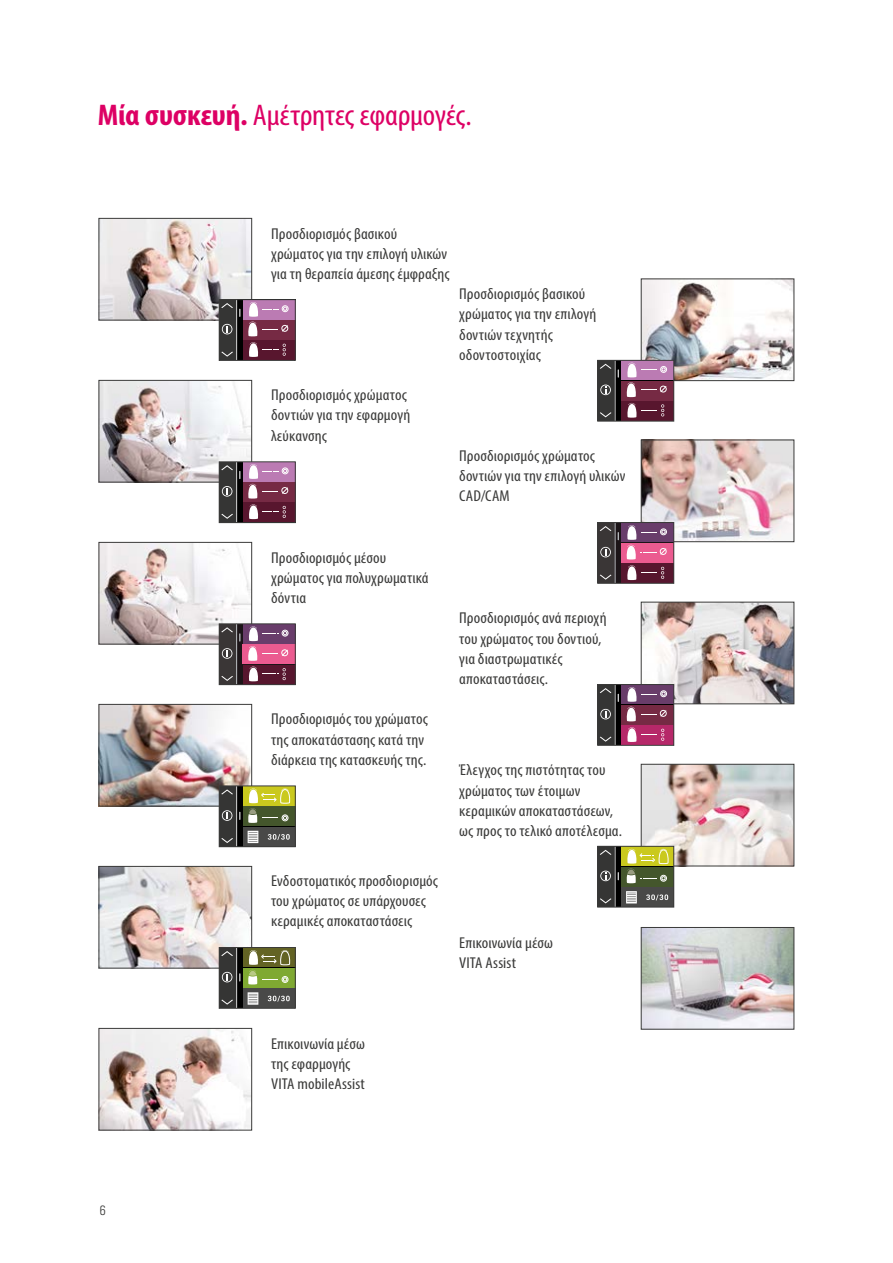
<style>
.page{position:relative;width:893px;height:1263px;background:#fff}
.page>*{position:absolute;margin:0;border:0;box-sizing:border-box;transform-origin:0 0}
.t1{font:condensed 30px "Myriad Pro";letter-spacing:-.01em;color:#dd0064;scale:1.08 1}
.t2{font:condensed 15.75px/20.2px "Myriad Pro";letter-spacing:.005em;color:#3b3b3a;scale:1.08 1}
.t3{font:300 condensed 13.5px "Univers";color:#3b3b3a}
.s1{font-weight:700}
</style>
<div class="page">
<img style="left:643px;top:442px;width:149px;height:98px">
<div style="left:641px;top:440px;width:153px;height:102px;border:1px solid #3b3b3a"></div>
<img style="left:101px;top:382px;width:149px;height:98px">
<div style="left:99px;top:380px;width:153px;height:102px;border:1px solid #3b3b3a"></div>
<img style="left:643px;top:766px;width:149px;height:98px">
<div style="left:641px;top:764px;width:153px;height:102px;border:1px solid #3b3b3a"></div>
<img style="left:101px;top:706px;width:149px;height:98px">
<div style="left:99px;top:704px;width:153px;height:102px;border:1px solid #3b3b3a"></div>
<img style="left:643px;top:929px;width:149px;height:98px">
<div style="left:641px;top:927px;width:153px;height:102px;border:1px solid #3b3b3a"></div>
<img style="left:101px;top:868px;width:149px;height:98px">
<div style="left:99px;top:866px;width:153px;height:102px;border:1px solid #3b3b3a"></div>
<img style="left:101px;top:1030px;width:149px;height:98px">
<div style="left:99px;top:1028px;width:153px;height:102px;border:1px solid #3b3b3a"></div>
<img style="left:643px;top:281px;width:149px;height:98px">
<div style="left:641px;top:279px;width:153px;height:102px;border:1px solid #3b3b3a"></div>
<img style="left:101px;top:220px;width:149px;height:98px">
<div style="left:99px;top:218px;width:153px;height:102px;border:1px solid #3b3b3a"></div>
<img style="left:643px;top:604px;width:149px;height:98px">
<div style="left:641px;top:602px;width:153px;height:102px;border:1px solid #3b3b3a"></div>
<img style="left:101px;top:544px;width:149px;height:98px">
<div style="left:99px;top:542px;width:153px;height:102px;border:1px solid #3b3b3a"></div>
<div style="left:219px;top:300px;width:76px;height:60px;background:#353534"></div>
<svg style="left:237px;top:301px;width:57px;height:58px"></svg>
<hr style="left:236px;top:300px;width:1px;height:60px;background:#dadada">
<div style="left:243px;top:300px;width:52px;height:19px;background:#bb7bb3"></div>
<div style="left:243px;top:340px;width:52px;height:20px;background:#58162e"></div>
<svg style="left:222px;top:324px;width:10px;height:10px"></svg>
<div style="left:243px;top:320px;width:52px;height:20px;background:#762a44"></div>
<svg style="left:221px;top:303px;width:12px;height:5px"></svg>
<svg style="left:221px;top:352px;width:12px;height:5px"></svg>
<svg style="left:248px;top:302px;width:40px;height:55px"></svg>
<div style="left:219px;top:299px;width:77px;height:62px;border:1px solid #3b3b3a"></div>
<div style="left:219px;top:462px;width:76px;height:60px;background:#353534"></div>
<svg style="left:237px;top:464px;width:57px;height:57px"></svg>
<hr style="left:236px;top:462px;width:1px;height:60px;background:#dadada">
<div style="left:243px;top:462px;width:52px;height:20px;background:#bb7bb3"></div>
<div style="left:243px;top:503px;width:52px;height:19px;background:#58162e"></div>
<svg style="left:222px;top:486px;width:10px;height:11px"></svg>
<div style="left:243px;top:482px;width:52px;height:20px;background:#762a44"></div>
<svg style="left:221px;top:465px;width:12px;height:5px"></svg>
<svg style="left:221px;top:514px;width:12px;height:5px"></svg>
<svg style="left:248px;top:464px;width:40px;height:55px"></svg>
<div style="left:219px;top:462px;width:77px;height:61px;border:1px solid #3b3b3a"></div>
<div style="left:598px;top:360px;width:76px;height:61px;background:#353534"></div>
<div style="left:615px;top:360px;width:59px;height:61px;background:#000"></div>
<hr style="left:615px;top:360px;width:1px;height:61px;background:#dadada">
<div style="left:621px;top:360px;width:53px;height:20px;background:#bb7bb3"></div>
<div style="left:621px;top:401px;width:53px;height:20px;background:#58162e"></div>
<svg style="left:600px;top:385px;width:11px;height:10px"></svg>
<div style="left:621px;top:381px;width:53px;height:20px;background:#762a44"></div>
<svg style="left:600px;top:364px;width:11px;height:5px"></svg>
<svg style="left:600px;top:412px;width:11px;height:5px"></svg>
<svg style="left:627px;top:403px;width:37px;height:15px"></svg>
<svg style="left:626px;top:363px;width:41px;height:34px"></svg>
<div style="left:597px;top:360px;width:77px;height:61px;border:1px solid #3b3b3a"></div>
<div style="left:598px;top:522px;width:76px;height:61px;background:#3a3636"></div>
<div style="left:615px;top:522px;width:59px;height:61px;background:#1c1518"></div>
<hr style="left:615px;top:522px;width:1px;height:61px;background:#bfc3c6">
<div style="left:621px;top:522px;width:53px;height:20px;background:#693d6b"></div>
<div style="left:621px;top:563px;width:53px;height:20px;background:#57162e"></div>
<svg style="left:600px;top:547px;width:11px;height:10px"></svg>
<div style="left:621px;top:543px;width:53px;height:20px;background:#eb5b90"></div>
<svg style="left:626px;top:525px;width:41px;height:55px"></svg>
<svg style="left:600px;top:526px;width:11px;height:5px"></svg>
<svg style="left:600px;top:575px;width:11px;height:5px"></svg>
<div style="left:597px;top:522px;width:77px;height:61px;border:1px solid #3b3b3a"></div>
<div style="left:219px;top:624px;width:76px;height:61px;background:#3a3636"></div>
<svg style="left:237px;top:626px;width:57px;height:57px"></svg>
<hr style="left:236px;top:624px;width:1px;height:61px;background:#bfc3c6">
<div style="left:243px;top:624px;width:52px;height:20px;background:#693d6b"></div>
<div style="left:243px;top:665px;width:52px;height:19px;background:#57162e"></div>
<svg style="left:222px;top:648px;width:10px;height:11px"></svg>
<div style="left:243px;top:644px;width:52px;height:20px;background:#eb5b90"></div>
<svg style="left:248px;top:626px;width:40px;height:56px"></svg>
<svg style="left:221px;top:627px;width:12px;height:5px"></svg>
<svg style="left:221px;top:676px;width:12px;height:5px"></svg>
<div style="left:219px;top:624px;width:77px;height:61px;border:1px solid #3b3b3a"></div>
<div style="left:219px;top:786px;width:76px;height:61px;background:#353534"></div>
<svg style="left:237px;top:788px;width:57px;height:57px"></svg>
<hr style="left:236px;top:786px;width:1px;height:61px;background:#dadada">
<div style="left:243px;top:786px;width:52px;height:20px;background:#cac91e"></div>
<div style="left:243px;top:827px;width:52px;height:20px;background:#494948"></div>
<svg style="left:222px;top:810px;width:10px;height:11px"></svg>
<div style="left:243px;top:806px;width:52px;height:20px;background:#44562c"></div>
<svg style="left:221px;top:789px;width:12px;height:5px"></svg>
<svg style="left:221px;top:838px;width:12px;height:5px"></svg>
<svg style="left:248px;top:788px;width:43px;height:35px"></svg>
<svg style="left:248px;top:831px;width:10px;height:12px"></svg>
<svg style="left:268px;top:834px;width:22px;height:6px"></svg>
<div style="left:219px;top:786px;width:77px;height:61px;border:1px solid #3b3b3a"></div>
<div style="left:598px;top:846px;width:76px;height:61px;background:#353534"></div>
<div style="left:615px;top:846px;width:59px;height:61px;background:#000"></div>
<hr style="left:615px;top:846px;width:1px;height:61px;background:#dadada">
<div style="left:621px;top:846px;width:53px;height:20px;background:#cac91e"></div>
<div style="left:621px;top:887px;width:53px;height:20px;background:#494948"></div>
<svg style="left:600px;top:871px;width:11px;height:10px"></svg>
<div style="left:621px;top:867px;width:53px;height:20px;background:#44562c"></div>
<svg style="left:600px;top:850px;width:11px;height:5px"></svg>
<svg style="left:600px;top:898px;width:11px;height:5px"></svg>
<svg style="left:626px;top:849px;width:43px;height:34px"></svg>
<svg style="left:626px;top:891px;width:11px;height:12px"></svg>
<svg style="left:646px;top:894px;width:22px;height:6px"></svg>
<div style="left:597px;top:846px;width:77px;height:61px;border:1px solid #3b3b3a"></div>
<div style="left:219px;top:947px;width:76px;height:61px;background:#353534"></div>
<svg style="left:237px;top:949px;width:57px;height:57px"></svg>
<hr style="left:236px;top:947px;width:1px;height:61px;background:#dadada">
<div style="left:243px;top:947px;width:52px;height:20px;background:#636324"></div>
<div style="left:243px;top:988px;width:52px;height:20px;background:#494948"></div>
<svg style="left:222px;top:972px;width:10px;height:10px"></svg>
<div style="left:243px;top:968px;width:52px;height:20px;background:#7fa932"></div>
<svg style="left:221px;top:951px;width:12px;height:5px"></svg>
<svg style="left:221px;top:999px;width:12px;height:6px"></svg>
<svg style="left:248px;top:950px;width:43px;height:35px"></svg>
<svg style="left:248px;top:992px;width:10px;height:13px"></svg>
<svg style="left:268px;top:996px;width:22px;height:6px"></svg>
<div style="left:219px;top:947px;width:77px;height:61px;border:1px solid #3b3b3a"></div>
<div style="left:598px;top:684px;width:76px;height:61px;background:#353534"></div>
<div style="left:615px;top:684px;width:59px;height:61px;background:#000"></div>
<hr style="left:615px;top:684px;width:1px;height:61px;background:#dadada">
<div style="left:621px;top:684px;width:53px;height:20px;background:#693d6a"></div>
<div style="left:621px;top:725px;width:53px;height:20px;background:#b62869"></div>
<svg style="left:600px;top:709px;width:11px;height:10px"></svg>
<div style="left:621px;top:705px;width:53px;height:20px;background:#762a44"></div>
<svg style="left:600px;top:688px;width:11px;height:5px"></svg>
<svg style="left:600px;top:737px;width:11px;height:5px"></svg>
<svg style="left:626px;top:687px;width:41px;height:55px"></svg>
<div style="left:597px;top:684px;width:77px;height:61px;border:1px solid #3b3b3a"></div>
<h1 class="t1" style="left:98px;top:96px;width:348px"><span class="s1">Μία συσκευή.</span> Αμέτρητες εφαρμογές.</h1>
<p class="t3" style="left:100px;top:1202px;width:7px">6</p>
<p class="t2" style="left:271px;top:223px;width:167px">Προσδιορισμός βασικού χρώματος για την επιλογή υλικών για τη θεραπεία άμεσης έμφραξης</p>
<p class="t2" style="left:459px;top:284px;width:128px">Προσδιορισμός βασικού χρώματος για την επιλογή δοντιών τεχνητής οδοντοστοιχίας</p>
<p class="t2" style="left:271px;top:385px;width:130px">Προσδιορισμός χρώματος δοντιών για την εφαρμογή λεύκανσης</p>
<p class="t2" style="left:459px;top:445px;width:155px">Προσδιορισμός χρώματος δοντιών για την επιλογή υλικών<br>CAD/CAM</p>
<p class="t2" style="left:271px;top:547px;width:147px">Προσδιορισμός μέσου χρώματος για πολυχρωματικά δόντια</p>
<p class="t2" style="left:271px;top:709px;width:147px">Προσδιορισμός του χρώματος της αποκατάστασης κατά την διάρκεια της κατασκευής της.</p>
<p class="t2" style="left:271px;top:870px;width:156px">Ενδοστοματικός προσδιορισμός του χρώματος σε υπάρχουσες κεραμικές αποκαταστάσεις</p>
<p class="t2" style="left:459px;top:608px;width:138px">Προσδιορισμός ανά περιοχή του χρώματος του δοντιού, για διαστρωματικές αποκαταστάσεις.</p>
<p class="t2" style="left:459px;top:760px;width:152px">Έλεγχος της πιστότητας του χρώματος των έτοιμων κεραμικών αποκαταστάσεων, ως προς το τελικό αποτέλεσμα.</p>
<p class="t2" style="left:459px;top:932px;width:88px">Επικοινωνία μέσω<br>VITA Assist</p>
<p class="t2" style="left:271px;top:1033px;width:88px">Επικοινωνία μέσω της εφαρμογής<br>VITA mobileAssist</p>
</div>
